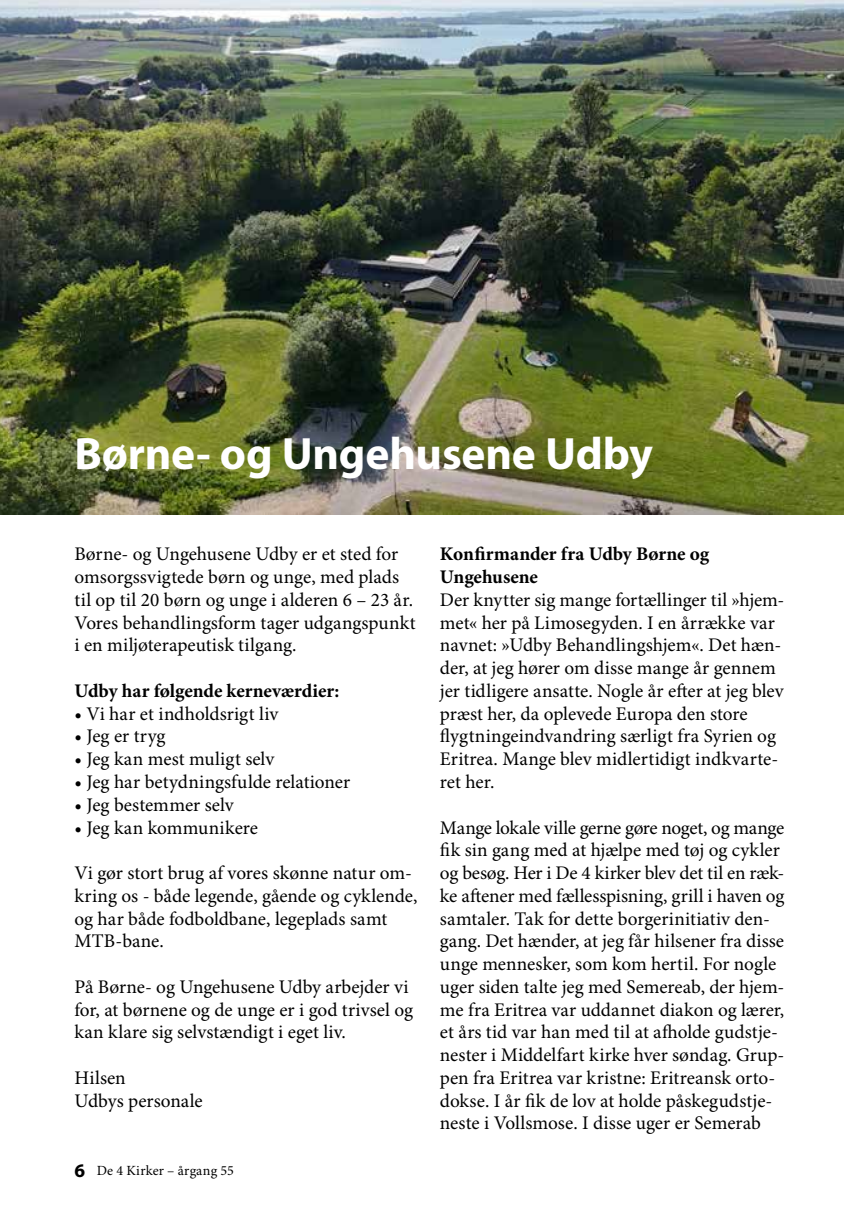
<style>
.page{position:relative;width:844px;height:1216px;background:#fff}
.page>*{position:absolute;margin:0;border:0;box-sizing:border-box;transform-origin:0 0}
.t1{font:700 45.5px "Myriad Pro";letter-spacing:-.005em;color:#fff}
.t2{font:19.25px/22.8px "Minion Pro";color:#000}
.t3{font:700 19.25px/22.8px "Minion Pro";letter-spacing:-.005em;color:#000}
.t4{font:14px "Minion Pro";letter-spacing:.01em;color:#000}
.s1{font-family:"Myriad Pro";font-weight:700;font-size:19.25px}
</style>
<div class="page">
<img style="left:0;top:0;width:843px;height:515px">
<h1 class="t1" style="left:74px;top:424px;width:579px">Børne- og Ungehusene Udby</h1>
<p class="t2" style="left:74px;top:543px;width:343px">Børne- og Ungehusene Udby er et sted for omsorgssvigtede børn og unge, med plads til op til 20 børn og unge i alderen 6 – 23 år.<br>Vores behandlingsform tager udgangspunkt i en miljøterapeutisk tilgang.</p>
<p class="t3" style="left:74px;top:680px;width:266px">Udby har følgende kerneværdier:</p>
<p class="t2" style="left:74px;top:703px;width:205px">• Vi har et indholdsrigt liv</p>
<p class="t2" style="left:74px;top:725px;width:93px">• Jeg er tryg</p>
<p class="t2" style="left:74px;top:748px;width:201px">• Jeg kan mest muligt selv</p>
<p class="t2" style="left:74px;top:771px;width:277px">• Jeg har betydningsfulde relationer</p>
<p class="t2" style="left:74px;top:794px;width:161px">• Jeg bestemmer selv</p>
<p class="t2" style="left:74px;top:816px;width:185px">• Jeg kan kommunikere</p>
<p class="t2" style="left:74px;top:862px;width:344px">Vi gør stort brug af vores skønne natur om&shy;kring os - både legende, gående og cyklende, og har både fodboldbane, legeplads samt MTB-bane.</p>
<p class="t2" style="left:74px;top:976px;width:340px">På Børne- og Ungehusene Udby arbejder vi for, at børnene og de unge er i god trivsel og kan klare sig selvstændigt i eget liv.</p>
<p class="t2" style="left:74px;top:1067px;width:130px">Hilsen<br>Udbys personale</p>
<p class="t4" style="left:74px;top:1161px;width:161px"><span class="s1">6</span> De 4 Kirker – årgang 55</p>
<p class="t3" style="left:440px;top:543px;width:271px">Konfirmander fra Udby Børne og<br>Ungehusene</p>
<p class="t2" style="left:440px;top:589px;width:346px">Der knytter sig mange fortællinger til »hjem&shy;met« her på Limosegyden. I en årrække var navnet: »Udby Behandlingshjem«. Det hæn&shy;der, at jeg hører om disse mange år gennem jer tidligere ansatte. Nogle år efter at jeg blev præst her, da oplevede Europa den store flygtningeindvandring særligt fra Syrien og Eritrea. Mange blev midlertidigt indkvarte&shy;ret her.</p>
<p class="t2" style="left:440px;top:816px;width:346px">Mange lokale ville gerne gøre noget, og mange fik sin gang med at hjælpe med tøj og cykler og besøg. Her i De 4 kirker blev det til en ræk&shy;ke aftener med fællesspisning, grill i haven og samtaler. Tak for dette borgerinitiativ den&shy;gang. Det hænder, at jeg får hilsener fra disse unge mennesker, som kom hertil. For nogle uger siden talte jeg med Semereab, der hjem&shy;me fra Eritrea var uddannet diakon og lærer, et års tid var han med til at afholde gudstje&shy;nester i Middelfart kirke hver søndag. Grup&shy;pen fra Eritrea var kristne: Eritreansk orto&shy;dokse. I år fik de lov at holde påskegudstje&shy;neste i Vollsmose. I disse uger er Semerab</p>
</div>
